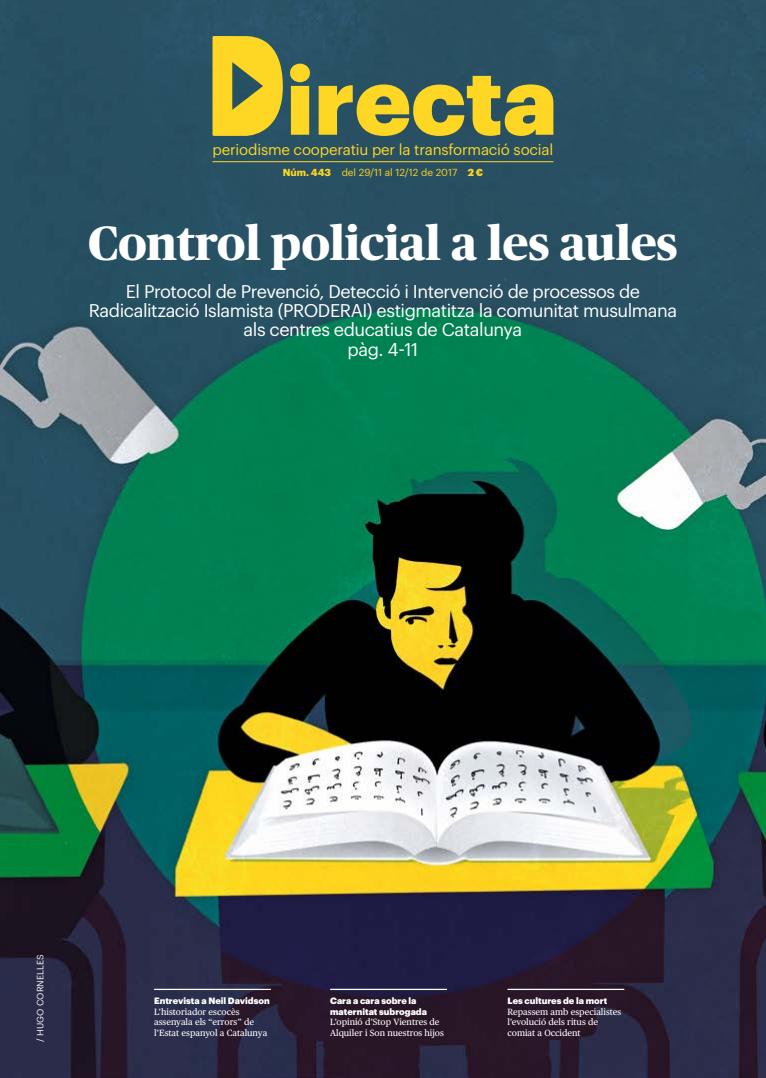
<style>
.page{position:relative;width:766px;height:1078px;background:#fff}
.page>*{position:absolute;margin:0;border:0;box-sizing:border-box;transform-origin:0 0}
.t1{font:800 48px "Publico";color:#fff}
.t2{font:18px/19.3px "Graphik";letter-spacing:-.025em;color:#fff;text-align:center}
.t3{font:15px "Graphik";letter-spacing:-.01em;color:#fdd723}
.t4{font:10px "Graphik";color:#fdd723}
.t5{font:9px/10.5px "Publico Text";color:#fff}
.t6{font:900 9px/10.5px "Graphik";color:#fff}
.t7{font:9px "Graphik";letter-spacing:.005em;color:#fff}
.s1{font-weight:700}
.s2{font-weight:900}
</style>
<div class="page">
<img style="left:0;top:0;width:765px;height:1077px">
<hr style="left:154px;top:988px;width:117px;height:1px;background:#fff">
<hr style="left:330px;top:988px;width:117px;height:1px;background:#fff">
<hr style="left:507px;top:988px;width:117px;height:1px;background:#fff">
<svg style="left:212px;top:36px;width:71px;height:100px;background:#cfba31"></svg>
<svg style="left:290px;top:64px;width:20px;height:71px"></svg>
<svg style="left:318px;top:76px;width:235px;height:60px;background:#a19c3e"></svg>
<hr style="left:212px;top:161px;width:341px;height:1px;background:#fdd723">
<h3 class="t3" style="left:212px;top:138px;width:342px">periodisme cooperatiu per la transformació social</h3>
<p class="t4" style="left:282px;top:165px;width:202px"><span class="s1">Núm. 443</span> del 29/11 al 12/12 de 2017 <span class="s2">2 €</span></p>
<h1 class="t1" style="left:88px;top:216px;width:590px">Control policial a les aules</h1>
<h2 class="t2" style="left:89px;top:280px;width:589px">El Protocol de Prevenció, Detecció i Intervenció de processos de Radicalització Islamista (PRODERAI) estigmatitza la comunitat musulmana als centres educatius de Catalunya<br>pàg. 4-11</h2>
<p class="t7" style="left:33px;top:1041px;width:89px;rotate:-90deg">/ HUGO CORNELLES</p>
<p class="t6" style="left:154px;top:994px;width:117px">Entrevista a Neil Davidson</p>
<p class="t5" style="left:154px;top:1006px;width:115px">L’historiador escocès assenyala els “errors” de l’Estat espanyol a Catalunya</p>
<p class="t6" style="left:330px;top:994px;width:98px">Cara a cara sobre la maternitat subrogada</p>
<p class="t5" style="left:330px;top:1016px;width:115px">L’opinió d’Stop Vientres de<br>Alquiler i Son nuestros hijos</p>
<p class="t6" style="left:507px;top:994px;width:101px">Les cultures de la mort</p>
<p class="t5" style="left:507px;top:1006px;width:115px">Repassem amb especialistes l’evolució dels ritus de comiat a Occident</p>
</div>
